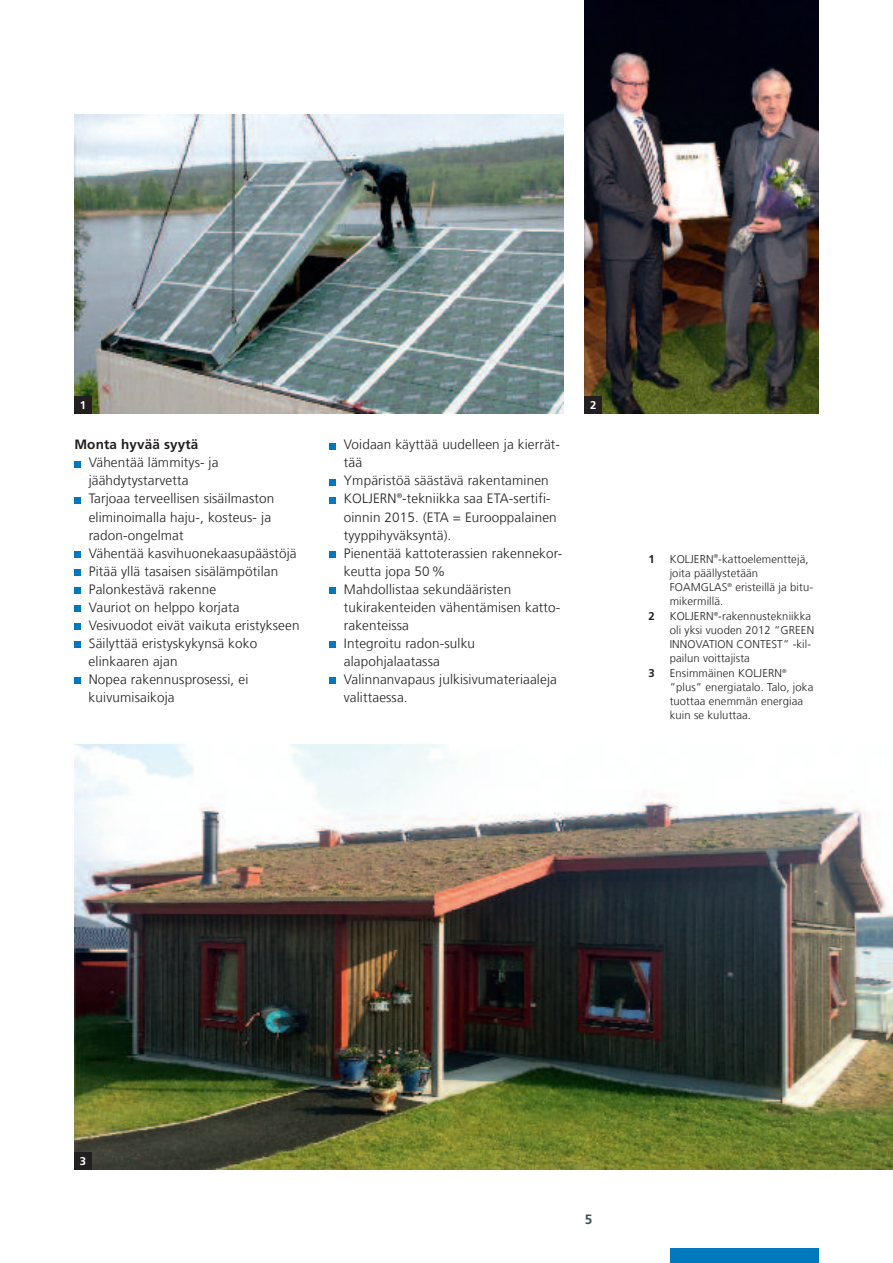
<style>
.page{position:relative;width:893px;height:1263px;background:#fff}
.page>*{position:absolute;margin:0;border:0;box-sizing:border-box;transform-origin:0 0}
.t1{font:300 13.5px/18px "Frutiger LT Com";letter-spacing:.01em;color:#231f20}
.t2{font:700 13.5px "Frutiger LT Com";letter-spacing:.01em;color:#231f20}
.t3{font:700 13.5px "Frutiger LT Com";color:#3d4f59}
.t4{font:300 11.25px/14.2px "Frutiger LT Com";letter-spacing:.01em;color:#231f20}
.t5{font:700 11.25px "Frutiger LT Com";color:#fff}
.t6{font:700 11.25px "Frutiger LT Com";color:#231f20}
</style>
<div class="page">
<div style="left:670px;top:1248px;width:149px;height:15px;background:#0078bd"></div>
<img style="left:74px;top:745px;width:819px;height:424px">
<div style="left:74px;top:1152px;width:17px;height:17px;background:#231f20"></div>
<img style="left:74px;top:115px;width:489px;height:298px">
<img style="left:585px;top:0;width:234px;height:413px">
<div style="left:74px;top:396px;width:17px;height:17px;background:#231f20"></div>
<div style="left:585px;top:396px;width:17px;height:17px;background:#231f20"></div>
<div style="left:74px;top:461px;width:7px;height:6px;background:#0078bd"></div>
<div style="left:74px;top:497px;width:7px;height:6px;background:#0078bd"></div>
<div style="left:74px;top:551px;width:7px;height:6px;background:#0078bd"></div>
<div style="left:74px;top:569px;width:7px;height:6px;background:#0078bd"></div>
<div style="left:74px;top:587px;width:7px;height:6px;background:#0078bd"></div>
<div style="left:74px;top:605px;width:7px;height:6px;background:#0078bd"></div>
<div style="left:74px;top:623px;width:7px;height:6px;background:#0078bd"></div>
<div style="left:74px;top:641px;width:7px;height:6px;background:#0078bd"></div>
<div style="left:74px;top:677px;width:7px;height:6px;background:#0078bd"></div>
<svg style="left:330px;top:443px;width:6px;height:6px"></svg>
<svg style="left:330px;top:479px;width:6px;height:6px"></svg>
<svg style="left:330px;top:497px;width:6px;height:6px"></svg>
<svg style="left:330px;top:551px;width:6px;height:6px"></svg>
<svg style="left:330px;top:587px;width:6px;height:6px"></svg>
<svg style="left:330px;top:641px;width:6px;height:6px"></svg>
<svg style="left:330px;top:677px;width:6px;height:6px"></svg>
<p class="t5" style="left:80px;top:400px;width:8px">1</p>
<p class="t5" style="left:590px;top:400px;width:8px">2</p>
<p class="t2" style="left:74px;top:439px;width:125px">Monta hyvää syytä</p>
<p class="t1" style="left:89px;top:455px;width:212px">Vähentää lämmitys- ja jäähdytystarvetta<br>Tarjoaa terveellisen sisäilmaston eliminoimalla haju-, kosteus- ja radon-ongelmat<br>Vähentää kasvihuonekaasupäästöjä<br>Pitää yllä tasaisen sisälämpötilan<br>Palonkestävä rakenne<br>Vauriot on helppo korjata<br>Vesivuodot eivät vaikuta eristykseen<br>Säilyttää eristyskykynsä koko elinkaaren ajan<br>Nopea rakennusprosessi, ei kuivumisaikoja</p>
<p class="t1" style="left:344px;top:437px;width:220px">Voidaan käyttää uudelleen ja kierrät&shy;tää<br>Ympäristöä säästävä rakentaminen<br>KOLJERN<sup>®</sup>-tekniikka saa ETA-sertifi&shy;oinnin 2015. (ETA = Eurooppalainen tyyppihyväksyntä).<br>Pienentää kattoterassien rakennekor&shy;keutta jopa 50%<br>Mahdollistaa sekundääristen tukirakenteiden vähentämisen katto&shy;rakenteissa<br>Integroitu radon-sulku alapohjalaatassa<br>Valinnanvapaus julkisivumateriaaleja valittaessa.</p>
<p class="t6" style="left:648px;top:554px;width:8px">1</p>
<p class="t4" style="left:670px;top:553px;width:145px">KOLJERN<sup>®</sup>-kattoelementtejä, joita päällystetään<br>FOAMGLAS<sup>®</sup> eristeillä ja bitu&shy;mikermillä.</p>
<p class="t6" style="left:648px;top:611px;width:8px">2</p>
<p class="t4" style="left:670px;top:610px;width:146px">KOLJERN<sup>®</sup>-rakennustekniikka oli yksi vuoden 2012 ”GREEN<br>INNOVATION CONTEST” -kil&shy;pailun voittajista</p>
<p class="t6" style="left:648px;top:668px;width:8px">3</p>
<p class="t4" style="left:670px;top:667px;width:145px">Ensimmäinen KOLJERN<sup>® </sup>”plus” energiatalo. Talo, joka tuottaa enemmän energiaa kuin se kuluttaa.</p>
<p class="t5" style="left:80px;top:1156px;width:8px">3</p>
<p class="t3" style="left:585px;top:1213px;width:9px">5</p>
</div>
